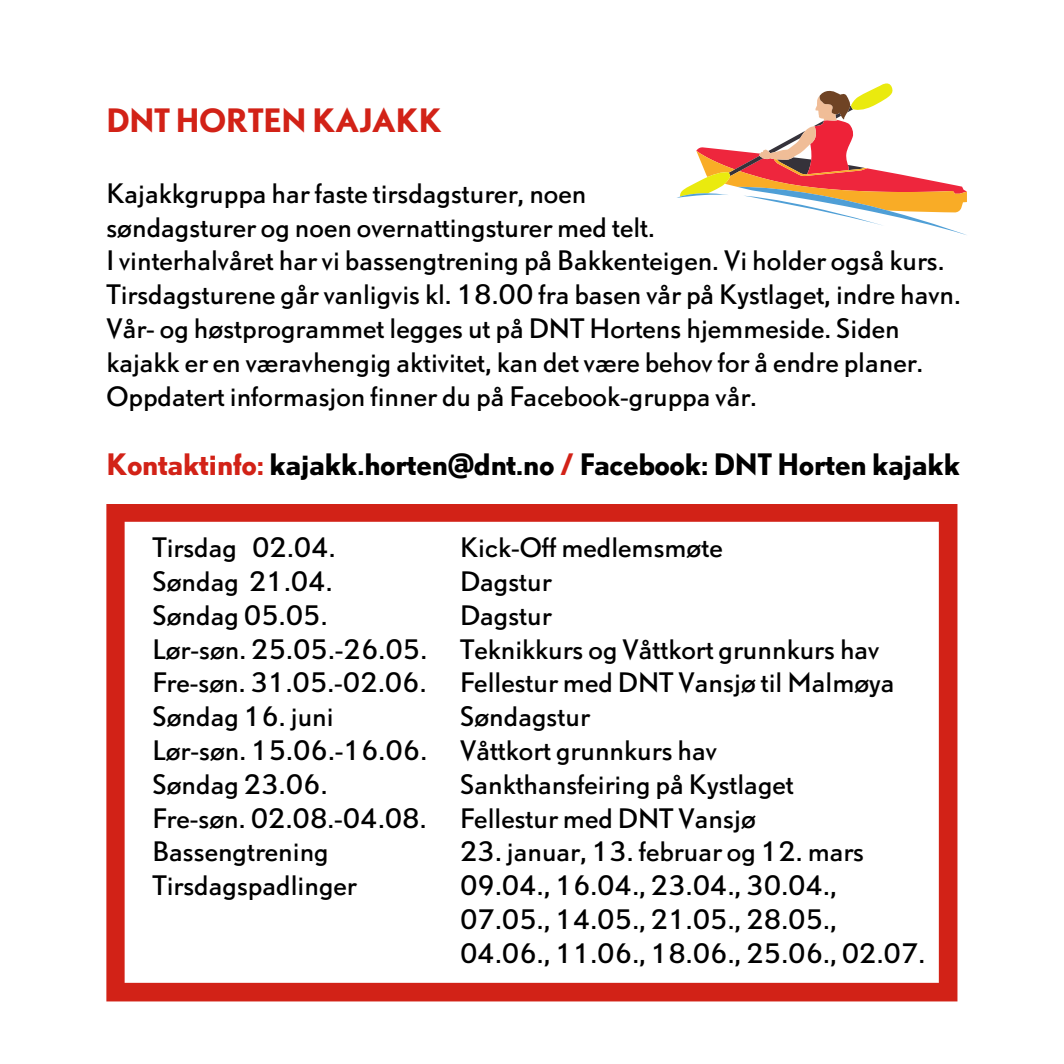
<style>
.page{position:relative;width:1064px;height:1064px;background:#fff}
.page>*{position:absolute;margin:0;border:0;box-sizing:border-box;transform-origin:0 0}
.t1{font:700 30px "DTL Nobel TOT";color:#d22217}
.t2{font:700 27.5px "DTL Nobel TOT";color:#000}
.t3{font:25px/33.8px "DTL Nobel TOT";color:#000}
.s1{color:#d22217}
</style>
<div class="page">
<svg style="left:106px;top:504px;width:851px;height:497px"></svg>
<svg style="left:677px;top:83px;width:290px;height:152px"></svg>
<p class="t1" style="left:106px;top:107px;width:336px">DNT HORTEN KAJAKK</p>
<h1 class="t3" style="left:106px;top:178px;width:481px">Kajakkgruppa har faste tirsdagsturer, noen</h1>
<p class="t3" style="left:106px;top:212px;width:550px">søndagsturer og noen overnattingsturer med telt.</p>
<p class="t3" style="left:106px;top:246px;width:855px">I vinterhalvåret har vi bassengtrening på Bakkenteigen. Vi holder også kurs.<br>Tirsdagsturene går vanligvis kl. 18.00 fra basen vår på Kystlaget, indre havn.<br>Vår- og høstprogrammet legges ut på DNT Hortens hjemmeside. Siden kajakk er en væravhengig aktivitet, kan det være behov for å endre planer.<br>Oppdatert informasjon finner du på Facebook-gruppa vår.</p>
<p class="t2" style="left:106px;top:453px;width:854px"><span class="s1">Kontaktinfo:</span> kajakk.horten@dnt.no <span class="s1">/</span> Facebook: DNT Horten kajakk</p>
<h2 class="t3" style="left:152px;top:533px;width:185px">Tirsdag 02.04.</h2>
<p class="t3" style="left:152px;top:566px;width:182px">Søndag 21.04.</p>
<p class="t3" style="left:152px;top:600px;width:177px">Søndag 05.05.</p>
<p class="t3" style="left:152px;top:634px;width:276px">Lør-søn. 25.05.-26.05.</p>
<p class="t3" style="left:152px;top:668px;width:276px">Fre-søn. 31.05.-02.06.</p>
<p class="t3" style="left:152px;top:701px;width:183px">Søndag 16. juni</p>
<p class="t3" style="left:152px;top:735px;width:276px">Lør-søn. 15.06.-16.06.</p>
<p class="t3" style="left:152px;top:769px;width:177px">Søndag 23.06.</p>
<p class="t3" style="left:152px;top:803px;width:276px">Fre-søn. 02.08.-04.08.</p>
<p class="t3" style="left:152px;top:836px;width:178px">Bassengtrening</p>
<p class="t3" style="left:152px;top:870px;width:206px">Tirsdagspadlinger</p>
<p class="t3" style="left:460px;top:533px;width:264px">Kick-Off medlemsmøte</p>
<p class="t3" style="left:460px;top:566px;width:93px">Dagstur</p>
<p class="t3" style="left:460px;top:600px;width:93px">Dagstur</p>
<p class="t3" style="left:460px;top:634px;width:421px">Teknikkurs og Våttkort grunnkurs hav</p>
<p class="t3" style="left:460px;top:668px;width:436px">Fellestur med DNT Vansjø til Malmøya</p>
<p class="t3" style="left:460px;top:701px;width:131px">Søndagstur</p>
<p class="t3" style="left:460px;top:735px;width:258px">Våttkort grunnkurs hav</p>
<p class="t3" style="left:460px;top:769px;width:335px">Sankthansfeiring på Kystlaget</p>
<p class="t3" style="left:460px;top:803px;width:297px">Fellestur med DNT Vansjø</p>
<p class="t3" style="left:460px;top:836px;width:405px">23. januar, 13. februar og 12. mars</p>
<p class="t3" style="left:460px;top:870px;width:378px">09.04., 16.04., 23.04., 30.04.,</p>
<p class="t3" style="left:460px;top:904px;width:378px">07.05., 14.05., 21.05., 28.05.,</p>
<p class="t3" style="left:460px;top:938px;width:467px">04.06., 11.06., 18.06., 25.06., 02.07.</p>
</div>
